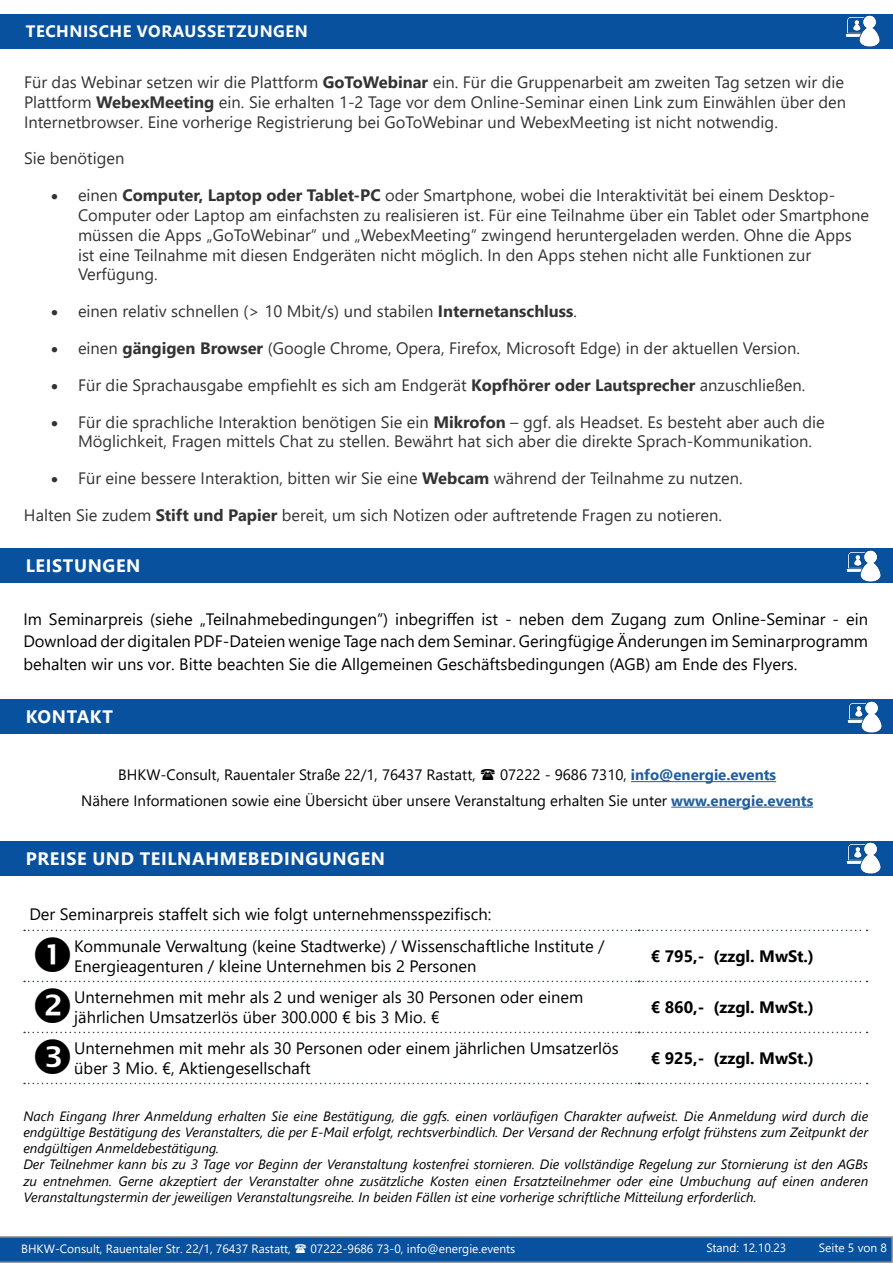
<style>
.page{position:relative;width:893px;height:1263px;background:#fff}
.page>*{position:absolute;margin:0;border:0;box-sizing:border-box;transform-origin:0 0}
.t1{font:700 18px "Segoe UI";letter-spacing:.035em;color:#fff}
.t2{font:16.5px/19.8px "Segoe UI";color:#333}
.t3{font:16.5px/22.5px "Segoe UI";color:#000}
.t4{font:700 16.5px "Segoe UI";color:#000}
.t5{font:700 16.5px "Segoe UI";letter-spacing:.035em;color:#fff}
.t6{font:15px/25.5px "Segoe UI";color:#000}
.t7{font:italic 13.5px/16.2px "Segoe UI";color:#000}
.t8{font:12px "Segoe UI";color:#fff}
.s1{font-weight:700}
.s2{font-weight:700;color:#215e9e}
</style>
<div class="page">
<div style="left:0;top:14px;width:893px;height:34px;background:#08519e"></div>
<img style="left:842px;top:15px;width:43px;height:34px">
<div style="left:0;top:700px;width:893px;height:34px;background:#08519e"></div>
<hr style="left:631px;top:781px;width:145px;height:1px;background:#215e9e">
<hr style="left:671px;top:807px;width:142px;height:1px;background:#215e9e">
<div style="left:0;top:841px;width:893px;height:34px;background:#08519e"></div>
<svg style="left:24px;top:1083px;width:844px;height:1px"></svg>
<div style="left:0;top:549px;width:893px;height:34px;background:#08519e"></div>
<img style="left:842px;top:548px;width:43px;height:34px">
<img style="left:843px;top:699px;width:43px;height:34px">
<img style="left:842px;top:842px;width:43px;height:34px">
<svg style="left:0;top:1236px;width:893px;height:27px;background:#19599e"></svg>
<svg style="left:24px;top:930px;width:844px;height:2px"></svg>
<svg style="left:24px;top:981px;width:844px;height:2px"></svg>
<svg style="left:24px;top:1032px;width:844px;height:2px"></svg>
<p class="t5" style="left:26px;top:16px;width:284px">TECHNISCHE VORAUSSETZUNGEN</p>
<p class="t2" style="left:24px;top:71px;width:824px">Für das Webinar setzen wir die Plattform <span class="s1">GoToWebinar</span> ein. Für die Gruppenarbeit am zweiten Tag setzen wir die<br>Plattform <span class="s1">WebexMeeting</span> ein. Sie erhalten 1-2 Tage vor dem Online-Seminar einen Link zum Einwählen über den<br>Internetbrowser. Eine vorherige Registrierung bei GoToWebinar und WebexMeeting ist nicht notwendig.</p>
<p class="t2" style="left:24px;top:147px;width:102px">Sie benötigen</p>
<p class="t2" style="left:78px;top:184px;width:792px;text-indent:-27px">• einen <span class="s1">Computer, Laptop oder Tablet-PC</span> oder Smartphone, wobei die Interaktivität bei einem Desktop-Computer oder Laptop am einfachsten zu realisieren ist. Für eine Teilnahme über ein Tablet oder Smartphone müssen die Apps „GoToWebinar“ und „WebexMeeting“ zwingend heruntergeladen werden. Ohne die Apps ist eine Teilnahme mit diesen Endgeräten nicht möglich. In den Apps stehen nicht alle Funktionen zur Verfügung.</p>
<p class="t2" style="left:51px;top:300px;width:528px">• einen relativ schnellen (&gt; 10 Mbit/s) und stabilen <span class="s1">Internetanschluss</span>.</p>
<p class="t2" style="left:51px;top:337px;width:750px">• einen <span class="s1">gängigen Browser</span> (Google Chrome, Opera, Firefox, Microsoft Edge) in der aktuellen Version.</p>
<p class="t2" style="left:51px;top:374px;width:756px">• Für die Sprachausgabe empfiehlt es sich am Endgerät <span class="s1">Kopfhörer oder Lautsprecher</span> anzuschließen.</p>
<p class="t2" style="left:78px;top:410px;width:748px;text-indent:-27px">• Für die sprachliche Interaktion benötigen Sie ein <span class="s1">Mikrofon</span> – ggf. als Headset. Es besteht aber auch die<br>Möglichkeit, Fragen mittels Chat zu stellen. Bewährt hat sich aber die direkte Sprach-Kommunikation.</p>
<p class="t2" style="left:51px;top:467px;width:693px">• Für eine bessere Interaktion, bitten wir Sie eine <span class="s1">Webcam</span> während der Teilnahme zu nutzen.</p>
<p class="t2" style="left:24px;top:504px;width:700px">Halten Sie zudem <span class="s1">Stift und Papier</span> bereit, um sich Notizen oder auftretende Fragen zu notieren.</p>
<p class="t1" style="left:26px;top:549px;width:116px">LEISTUNGEN</p>
<p class="t3" style="left:23px;top:606px;width:846px;text-align:justify">Im Seminarpreis (siehe „Teilnahmebedingungen“) inbegriffen ist - neben dem Zugang zum Online-Seminar - ein Download der digitalen PDF-Dateien wenige Tage nach dem Seminar. Geringfügige Änderungen im Seminarprogramm behalten wir uns vor. Bitte beachten Sie die Allgemeinen Geschäftsbedingungen (AGB) am Ende des Flyers.</p>
<p class="t1" style="left:26px;top:700px;width:89px">KONTAKT</p>
<p class="t6" style="left:81px;top:761px;width:734px;text-indent:419px">07222 - 9686 7310, <span class="s2">info@energie.events<br></span>Nähere Informationen sowie eine Übersicht über unsere Veranstaltung erhalten Sie unter <span class="s2">www.energie.events</span></p>
<p class="t6" style="left:118px;top:761px;width:359px">BHKW-Consult, Rauentaler Straße 22/1, 76437 Rastatt,</p>
<p class="t1" style="left:26px;top:841px;width:361px">PREISE UND TEILNAHMEBEDINGUNGEN</p>
<p class="t3" style="left:74px;top:896px;width:532px;line-height:32.2px;text-indent:-45px">Der Seminarpreis staffelt sich wie folgt unternehmensspezifisch:<br>Kommunale Verwaltung (keine Stadtwerke) / Wissenschaftliche Institute /</p>
<p class="t3" style="left:74px;top:953px;width:404px">Energieagenturen / kleine Unternehmen bis 2 Personen</p>
<p class="t4" style="left:651px;top:940px;width:165px">€ 795,- (zzgl. MwSt.)</p>
<p class="t3" style="left:74px;top:986px;width:510px;line-height:19.8px">Unternehmen mit mehr als 2 und weniger als 30 Personen oder einem jährlichen Umsatzerlös über 300.000 € bis 3 Mio. €</p>
<p class="t4" style="left:651px;top:991px;width:165px">€ 860,- (zzgl. MwSt.)</p>
<p class="t3" style="left:74px;top:1037px;width:546px;line-height:19.8px">Unternehmen mit mehr als 30 Personen oder einem jährlichen Umsatzerlös über 3 Mio. €, Aktiengesellschaft</p>
<p class="t4" style="left:651px;top:1042px;width:165px">€ 925,- (zzgl. MwSt.)</p>
<p class="t7" style="left:23px;top:1106px;width:846px">Nach Eingang Ihrer Anmeldung erhalten Sie eine Bestätigung, die ggfs. einen vorläufigen Charakter aufweist. Die Anmeldung wird durch die endgültige Bestätigung des Veranstalters, die per E-Mail erfolgt, rechtsverbindlich. Der Versand der Rechnung erfolgt frühstens zum Zeitpunkt der endgültigen Anmeldebestätigung.<br>Der Teilnehmer kann bis zu 3 Tage vor Beginn der Veranstaltung kostenfrei stornieren. Die vollständige Regelung zur Stornierung ist den AGBs zu entnehmen. Gerne akzeptiert der Veranstalter ohne zusätzliche Kosten einen Ersatzteilnehmer oder eine Umbuchung auf einen anderen Veranstaltungstermin der jeweiligen Veranstaltungsreihe. In beiden Fällen ist eine vorherige schriftliche Mitteilung erforderlich.</p>
<p class="t8" style="left:21px;top:1237px;width:271px">BHKW-Consult, Rauentaler Str. 22/1, 76437 Rastatt,</p>
<p class="t8" style="left:310px;top:1237px;width:206px">07222-9686 73-0, info@energie.events</p>
<p class="t8" style="left:706px;top:1237px;width:81px">Stand: 12.10.23</p>
<p class="t8" style="left:819px;top:1237px;width:70px">Seite 5 von 8</p>
</div>
